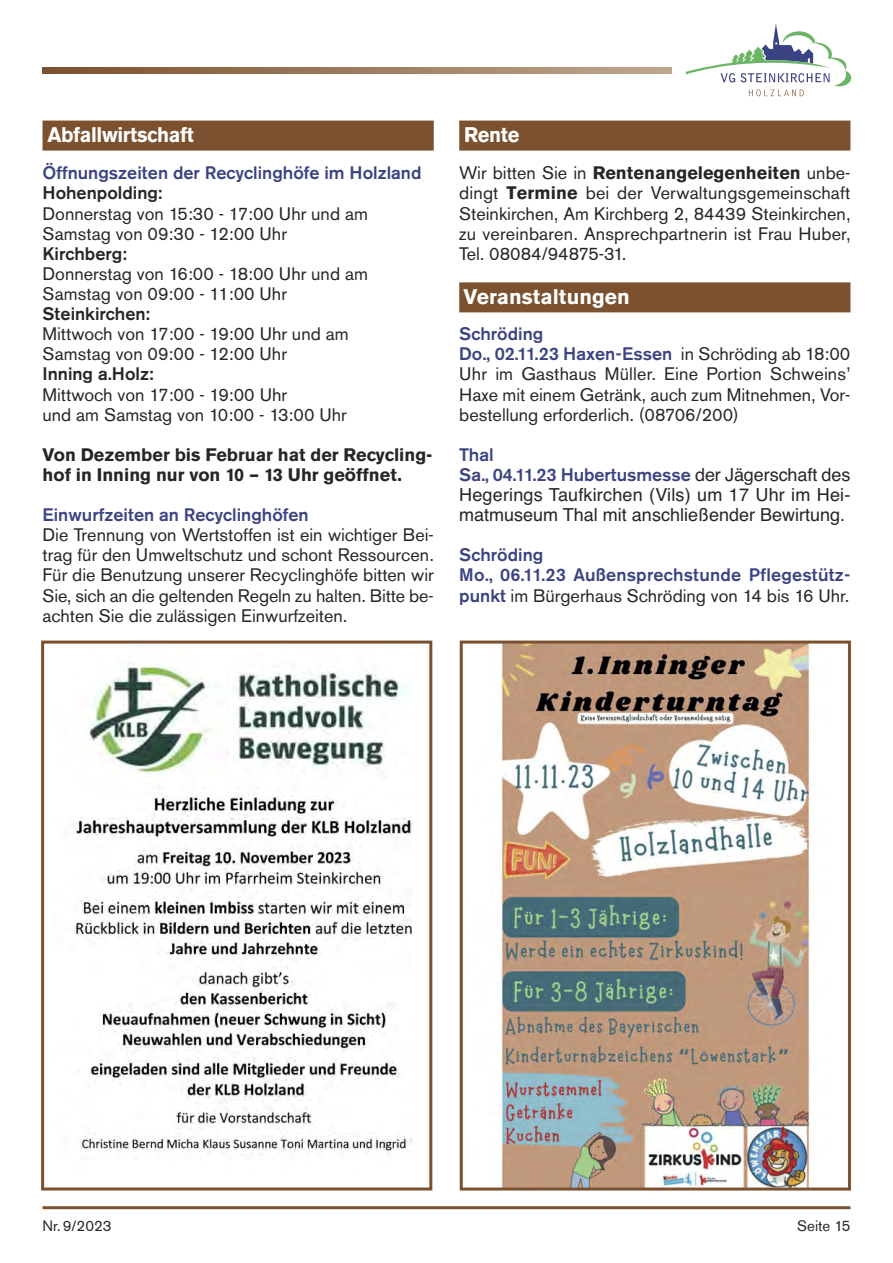
<style>
.page{position:relative;width:893px;height:1263px;background:#fff}
.page>*{position:absolute;margin:0;border:0;box-sizing:border-box;transform-origin:0 0}
.t1{font:700 21px "Akzidenz Grotesk BQ";letter-spacing:-.01em;color:#fff;scale:.95 1}
.t2{font:700 21px "Akzidenz Grotesk BQ";letter-spacing:-.01em;color:#fff}
.t3{font:18px/20.1px "Akzidenz Grotesk BQ";color:#272526}
.t4{font:500 18px/20.1px "Akzidenz Grotesk BQ";color:#3b4483}
.t5{font:18px/20.1px "Helvetica";color:#272526}
.t6{font:700 18px/20.1px "Akzidenz Grotesk BQ";color:#272526}
.t7{font:500 18px "Akzidenz Grotesk BQ";color:#272526}
.t8{font:15px "Akzidenz Grotesk BQ";color:#272526}
.s1{font-weight:700}
.s2{font-weight:500;color:#3b4483}
.s3{font-family:"Helvetica";font-weight:400;color:#272526}
.s4{font-weight:400;color:#272526}
</style>
<div class="page">
<svg style="left:686px;top:24px;width:165px;height:72px"></svg>
<hr style="left:43px;top:1206px;width:807px;height:3px;background:#7b512f">
<svg style="left:43px;top:67px;width:629px;height:6px;background:#9c7c5e"></svg>
<div style="left:43px;top:121px;width:391px;height:30px;background:#7b512f"></div>
<div style="left:459px;top:121px;width:391px;height:30px;background:#7b512f"></div>
<div style="left:459px;top:282px;width:391px;height:30px;background:#7b512f"></div>
<img style="left:71px;top:663px;width:342px;height:492px">
<div style="left:41px;top:640px;width:391px;height:550px;border:3px solid #7b512f"></div>
<img style="left:500px;top:644px;width:313px;height:542px">
<div style="left:460px;top:640px;width:391px;height:550px;border:3px solid #7b512f"></div>
<p class="t1" style="left:48px;top:123px;width:155px">Abfallwirtschaft</p>
<p class="t4" style="left:43px;top:163px;width:381px">Öffnungszeiten der Recyclinghöfe im Holzland</p>
<p class="t7" style="left:43px;top:183px;width:121px">Hohenpolding:</p>
<p class="t3" style="left:43px;top:204px;width:327px">Donnerstag von 15:30 - 17:00 Uhr und am<br>Samstag von 09:30 - 12:00 Uhr</p>
<p class="t7" style="left:43px;top:244px;width:86px">Kirchberg:</p>
<p class="t3" style="left:43px;top:264px;width:327px">Donnerstag von 16:00 - 18:00 Uhr und am<br>Samstag von 09:00 - 11:00 Uhr</p>
<p class="t7" style="left:43px;top:304px;width:109px">Steinkirchen:</p>
<p class="t3" style="left:43px;top:324px;width:308px">Mittwoch von 17:00 - 19:00 Uhr und am<br>Samstag von 09:00 - 12:00 Uhr</p>
<p class="t7" style="left:43px;top:364px;width:112px">Inning a.Holz:</p>
<p class="t3" style="left:43px;top:384px;width:306px">Mittwoch von 17:00 - 19:00 Uhr<br>und am Samstag von 10:00 - 13:00 Uhr</p>
<p class="t6" style="left:43px;top:444px;width:392px">Von Dezember bis Februar hat der Recycling&shy;hof in Inning nur von 10 – 13 Uhr geöffnet.</p>
<p class="t4" style="left:43px;top:504px;width:268px">Einwurfzeiten an Recyclinghöfen</p>
<p class="t3" style="left:43px;top:525px;width:393px;text-align:justify">Die Trennung von Wertstoffen ist ein wichtiger Bei&shy;trag für den Umweltschutz und schont Ressourcen.<br>Für die Benutzung unserer Re cyclinghöfe bitten wir Sie, sich an die geltenden Regeln zu halten. Bitte be&shy;achten Sie die zulässigen Einwurfzeiten.</p>
<p class="t1" style="left:464px;top:123px;width:60px">Rente</p>
<p class="t3" style="left:459px;top:163px;width:393px;text-align:justify">Wir bitten Sie in <span class="s1">Rentenangelegenheiten</span> unbe&shy;dingt <span class="s1">Termine</span> bei der Verwaltungsgemeinschaft Steinkirchen, Am Kirchberg 2, 84439 Steinkirchen, zu vereinbaren. Ansprechpartnerin ist Frau Huber, Tel. 08084/94875-31.</p>
<p class="t2" style="left:464px;top:285px;width:168px">Veranstaltungen</p>
<p class="t3" style="left:459px;top:324px;width:393px"><span class="s2">Schröding<br>Do., 02.11.23 Haxen-Essen</span> in Schröding ab 18:00<br>Uhr im Gasthaus Müller. Eine Portion Schweins’ Haxe mit einem Getränk, auch zum Mitnehmen, Vor&shy;bestellung erforderlich. (08706/200)</p>
<p class="t4" style="left:459px;top:444px;width:393px">Thal<br>Sa., 04.11.23 Hubertusmesse <span class="s3">der Jägerschaft des</span></p>
<p class="t5" style="left:459px;top:485px;width:393px">Hegerings Taufkirchen (Vils) um 17 Uhr im Hei&shy;matmuseum Thal mit anschließender Bewirtung.</p>
<p class="t4" style="left:459px;top:545px;width:393px">Schröding<br>Mo., 06.11.23 Außensprechstunde Pflegestütz&shy;punkt <span class="s4">im Bürgerhaus Schröding von 14 bis 16 Uhr.</span></p>
<p class="t8" style="left:43px;top:1217px;width:71px">Nr. 9/2023</p>
<p class="t8" style="left:797px;top:1217px;width:55px">Seite 15</p>
</div>
